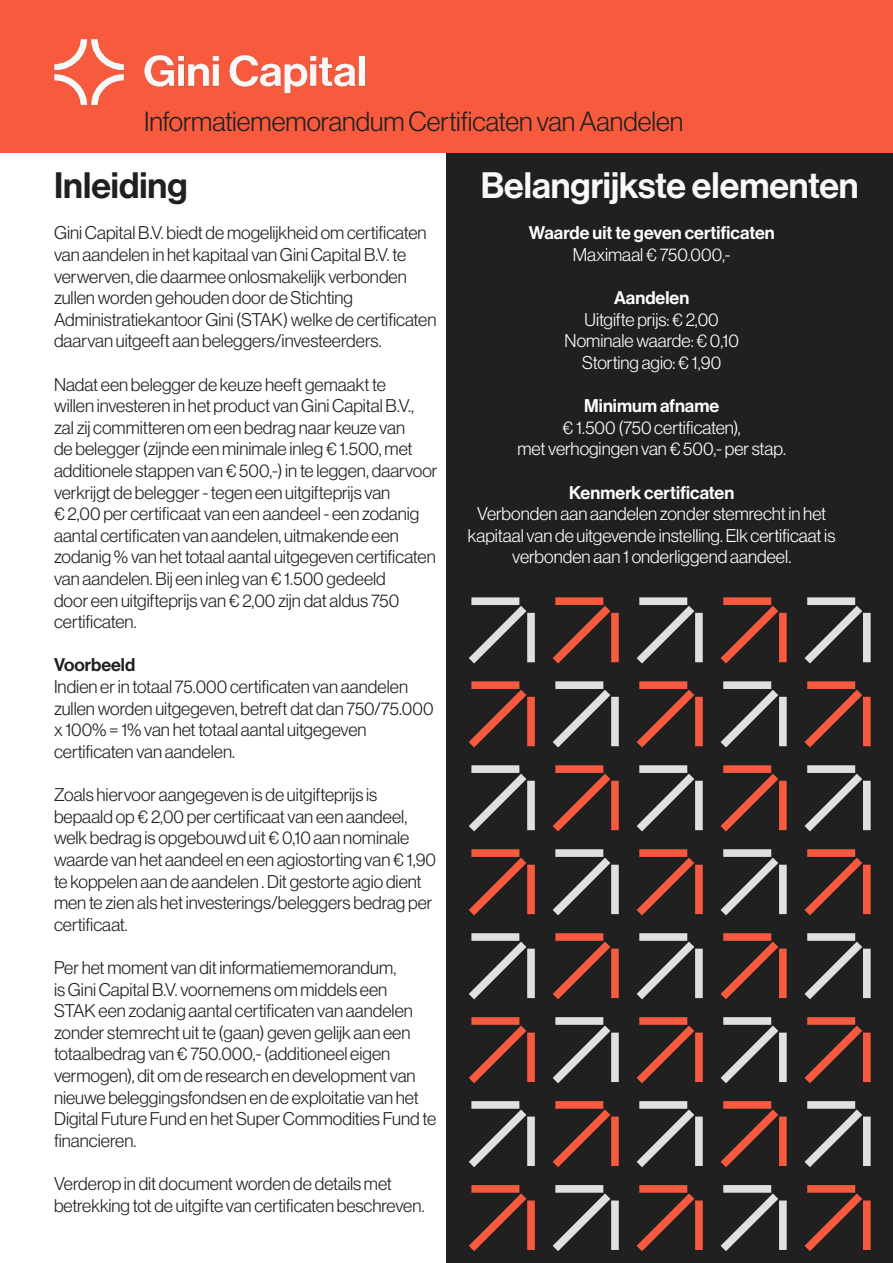
<style>
.page{position:relative;width:893px;height:1263px;background:#fff}
.page>*{position:absolute;margin:0;border:0;box-sizing:border-box;transform-origin:0 0}
.t1{font:36px "Neue Haas Display Mediu";color:#f9f9f9}
.t2{font:36px "Neue Haas Display Mediu";color:#202020}
.t3{font:300 27px "Neue Haas Display";color:#202020}
.t4{font:300 18px/21.6px "Neue Haas Display";color:#202020}
.t5{font:300 18px/21.6px "Neue Haas Display";color:#fff;text-align:center}
.t6{font:18px "Neue Haas Display Mediu";color:#fff}
.t7{font:18px "Neue Haas Display Mediu";color:#202020}
.t8{font:300 15px "Neue Haas Display";color:#202020}
</style>
<div class="page">
<div style="left:0;top:0;width:893px;height:153px;background:#f75a3d"></div>
<img style="left:54px;top:39px;width:311px;height:65px">
<div style="left:446px;top:153px;width:447px;height:1110px;background:#202020"></div>
<div style="left:471px;top:597px;width:48px;height:8px;background:#949494"></div>
<svg style="left:468px;top:598px;width:67px;height:66px"></svg>
<div style="left:555px;top:597px;width:48px;height:8px;background:#a24332"></div>
<div style="left:611px;top:613px;width:8px;height:49px;background:#cb4e37"></div>
<svg style="left:552px;top:598px;width:66px;height:66px"></svg>
<div style="left:639px;top:597px;width:48px;height:8px;background:#949494"></div>
<div style="left:695px;top:613px;width:8px;height:49px;background:#afafaf"></div>
<svg style="left:636px;top:598px;width:66px;height:66px"></svg>
<div style="left:723px;top:597px;width:48px;height:8px;background:#a24332"></div>
<div style="left:779px;top:613px;width:8px;height:49px;background:#b64834"></div>
<svg style="left:720px;top:598px;width:66px;height:66px"></svg>
<div style="left:807px;top:597px;width:48px;height:8px;background:#949494"></div>
<div style="left:863px;top:613px;width:8px;height:49px;background:#9c9c9c"></div>
<svg style="left:804px;top:598px;width:66px;height:66px"></svg>
<div style="left:471px;top:681px;width:48px;height:8px;background:#ab4533"></div>
<svg style="left:468px;top:682px;width:67px;height:66px"></svg>
<div style="left:555px;top:681px;width:48px;height:8px;background:#9c9c9c"></div>
<div style="left:611px;top:697px;width:8px;height:49px;background:#b8b8b8"></div>
<svg style="left:552px;top:682px;width:66px;height:66px"></svg>
<div style="left:639px;top:681px;width:48px;height:8px;background:#ab4533"></div>
<div style="left:695px;top:697px;width:8px;height:49px;background:#c04b36"></div>
<svg style="left:636px;top:682px;width:66px;height:66px"></svg>
<div style="left:723px;top:681px;width:48px;height:8px;background:#9c9c9c"></div>
<div style="left:779px;top:697px;width:8px;height:49px;background:#a6a6a6"></div>
<svg style="left:720px;top:682px;width:66px;height:66px"></svg>
<div style="left:807px;top:681px;width:48px;height:8px;background:#ab4533"></div>
<div style="left:863px;top:697px;width:8px;height:49px;background:#ab4533"></div>
<svg style="left:804px;top:682px;width:66px;height:66px"></svg>
<svg style="left:469px;top:765px;width:66px;height:67px"></svg>
<div style="left:611px;top:781px;width:8px;height:49px;background:#cb4e37"></div>
<svg style="left:552px;top:765px;width:66px;height:67px"></svg>
<div style="left:695px;top:781px;width:8px;height:49px;background:#afafaf"></div>
<svg style="left:636px;top:765px;width:66px;height:67px"></svg>
<div style="left:779px;top:781px;width:8px;height:49px;background:#b64834"></div>
<svg style="left:720px;top:765px;width:66px;height:67px"></svg>
<div style="left:863px;top:781px;width:8px;height:49px;background:#9c9c9c"></div>
<svg style="left:804px;top:765px;width:66px;height:67px"></svg>
<svg style="left:469px;top:849px;width:66px;height:67px"></svg>
<div style="left:611px;top:865px;width:8px;height:49px;background:#b8b8b8"></div>
<svg style="left:553px;top:849px;width:65px;height:67px"></svg>
<div style="left:695px;top:865px;width:8px;height:49px;background:#c04b36"></div>
<svg style="left:636px;top:849px;width:66px;height:67px"></svg>
<div style="left:779px;top:865px;width:8px;height:49px;background:#a6a6a6"></div>
<svg style="left:720px;top:849px;width:66px;height:67px"></svg>
<div style="left:863px;top:865px;width:8px;height:49px;background:#ab4533"></div>
<svg style="left:804px;top:849px;width:66px;height:67px"></svg>
<svg style="left:469px;top:933px;width:66px;height:67px"></svg>
<div style="left:611px;top:949px;width:8px;height:49px;background:#cb4e37"></div>
<svg style="left:552px;top:933px;width:66px;height:67px"></svg>
<div style="left:695px;top:949px;width:8px;height:49px;background:#afafaf"></div>
<svg style="left:636px;top:933px;width:66px;height:67px"></svg>
<div style="left:779px;top:949px;width:8px;height:49px;background:#b64834"></div>
<svg style="left:720px;top:933px;width:66px;height:67px"></svg>
<div style="left:863px;top:949px;width:8px;height:49px;background:#9c9c9c"></div>
<svg style="left:804px;top:933px;width:66px;height:67px"></svg>
<svg style="left:468px;top:1017px;width:67px;height:67px"></svg>
<div style="left:611px;top:1032px;width:8px;height:50px;background:#b8b8b8"></div>
<svg style="left:552px;top:1017px;width:66px;height:67px"></svg>
<div style="left:695px;top:1032px;width:8px;height:50px;background:#c04b36"></div>
<svg style="left:636px;top:1017px;width:66px;height:66px"></svg>
<div style="left:779px;top:1032px;width:8px;height:50px;background:#a6a6a6"></div>
<svg style="left:720px;top:1017px;width:66px;height:66px"></svg>
<div style="left:863px;top:1032px;width:8px;height:50px;background:#ab4533"></div>
<svg style="left:804px;top:1017px;width:66px;height:67px"></svg>
<svg style="left:468px;top:1101px;width:67px;height:66px"></svg>
<div style="left:611px;top:1116px;width:8px;height:50px;background:#cb4e37"></div>
<svg style="left:552px;top:1101px;width:66px;height:66px"></svg>
<div style="left:695px;top:1116px;width:8px;height:50px;background:#afafaf"></div>
<svg style="left:636px;top:1101px;width:66px;height:66px"></svg>
<div style="left:779px;top:1116px;width:8px;height:50px;background:#b64834"></div>
<svg style="left:720px;top:1101px;width:66px;height:66px"></svg>
<div style="left:863px;top:1116px;width:8px;height:50px;background:#9c9c9c"></div>
<svg style="left:804px;top:1101px;width:66px;height:66px"></svg>
<svg style="left:468px;top:1185px;width:67px;height:66px"></svg>
<div style="left:611px;top:1200px;width:8px;height:50px;background:#b8b8b8"></div>
<svg style="left:552px;top:1185px;width:66px;height:66px"></svg>
<div style="left:695px;top:1200px;width:8px;height:50px;background:#c04b36"></div>
<svg style="left:636px;top:1185px;width:66px;height:66px"></svg>
<div style="left:779px;top:1200px;width:8px;height:50px;background:#a6a6a6"></div>
<svg style="left:720px;top:1185px;width:66px;height:66px"></svg>
<div style="left:863px;top:1200px;width:8px;height:50px;background:#ab4533"></div>
<svg style="left:804px;top:1185px;width:66px;height:66px"></svg>
<h2 class="t3" style="left:144px;top:106px;width:541px">Informatiememorandum Certificaten van Aandelen</h2>
<h1 class="t2" style="left:54px;top:164px;width:135px">Inleiding</h1>
<h1 class="t1" style="left:481px;top:164px;width:379px">Belangrijkste elementen</h1>
<p class="t6" style="left:529px;top:223px;width:247px">Waarde uit te geven certificaten</p>
<p class="t5" style="left:573px;top:244px;width:159px">Maximaal € 750.000,-</p>
<p class="t6" style="left:614px;top:287px;width:77px">Aandelen</p>
<p class="t5" style="left:565px;top:309px;width:176px">Uitgifte prijs: € 2,00<br>Nominale waarde: € 0,10<br>Storting agio: € 1,90</p>
<p class="t6" style="left:584px;top:395px;width:137px">Minimum afname</p>
<p class="t5" style="left:517px;top:417px;width:270px">€ 1.500 (750 certificaten),<br>met verhogingen van € 500,- per stap.</p>
<p class="t6" style="left:569px;top:482px;width:167px">Kenmerk certificaten</p>
<p class="t5" style="left:468px;top:503px;width:369px">Verbonden aan aandelen zonder stemrecht in het kapitaal van de uitgevende instelling. Elk certificaat is verbonden aan 1 onderliggend aandeel.</p>
<p class="t4" style="left:54px;top:222px;width:384px">Gini Capital B.V. biedt de mogelijkheid om certificaten van aandelen in het kapitaal van Gini Capital B.V. te verwerven, die daarmee onlosmakelijk verbonden zullen worden gehouden door de Stichting Administratiekantoor Gini (STAK) welke de certificaten daarvan uitgeeft aan beleggers/investeerders.</p>
<p class="t4" style="left:54px;top:373px;width:385px">Nadat een belegger de keuze heeft gemaakt te<br>willen investeren in het product van Gini Capital B.V., zal zij committeren om een bedrag naar keuze van<br>de belegger (zijnde een minimale inleg € 1.500, met additionele stappen van € 500,-) in te leggen, daarvoor verkrijgt de belegger - tegen een uitgifteprijs van<br>€ 2,00 per certificaat van een aandeel - een zodanig aantal certificaten van aandelen, uitmakende een zodanig % van het totaal aantal uitgegeven certificaten van aandelen. Bij een inleg van € 1.500 gedeeld<br>door een uitgifteprijs van € 2,00 zijn dat aldus 750 certificaten.</p>
<p class="t7" style="left:54px;top:655px;width:83px">Voorbeeld</p>
<p class="t4" style="left:54px;top:676px;width:381px">Indien er in totaal 75.000 certificaten van aandelen zullen worden uitgegeven, betreft dat dan 750/75.000 x 100% = 1% van het totaal aantal uitgegeven certificaten van aandelen.</p>
<p class="t4" style="left:54px;top:784px;width:384px">Zoals hiervoor aangegeven is de uitgifteprijs is bepaald op € 2,00 per certificaat van een aandeel, welk bedrag is opgebouwd uit € 0,10 aan nominale waarde van het aandeel en een agiostorting van € 1,90 te koppelen aan de aandelen . Dit gestorte agio dient men te zien als het investerings/beleggers bedrag per certificaat.</p>
<p class="t4" style="left:54px;top:957px;width:384px">Per het moment van dit informatiememorandum,<br>is Gini Capital B.V. voornemens om middels een<br>STAK een zodanig aantal certificaten van aandelen zonder stemrecht uit te (gaan) geven gelijk aan een totaalbedrag van € 750.000,- (additioneel eigen vermogen), dit om de research en development van nieuwe beleggingsfondsen en de exploitatie van het Digital Future Fund en het Super Commodities Fund te financieren.</p>
<p class="t4" style="left:54px;top:1173px;width:372px">Verderop in dit document worden de details met betrekking tot de uitgifte van certificaten beschreven.</p>
<p class="t8" style="left:54px;top:1195px;width:9px">3</p>
</div>
